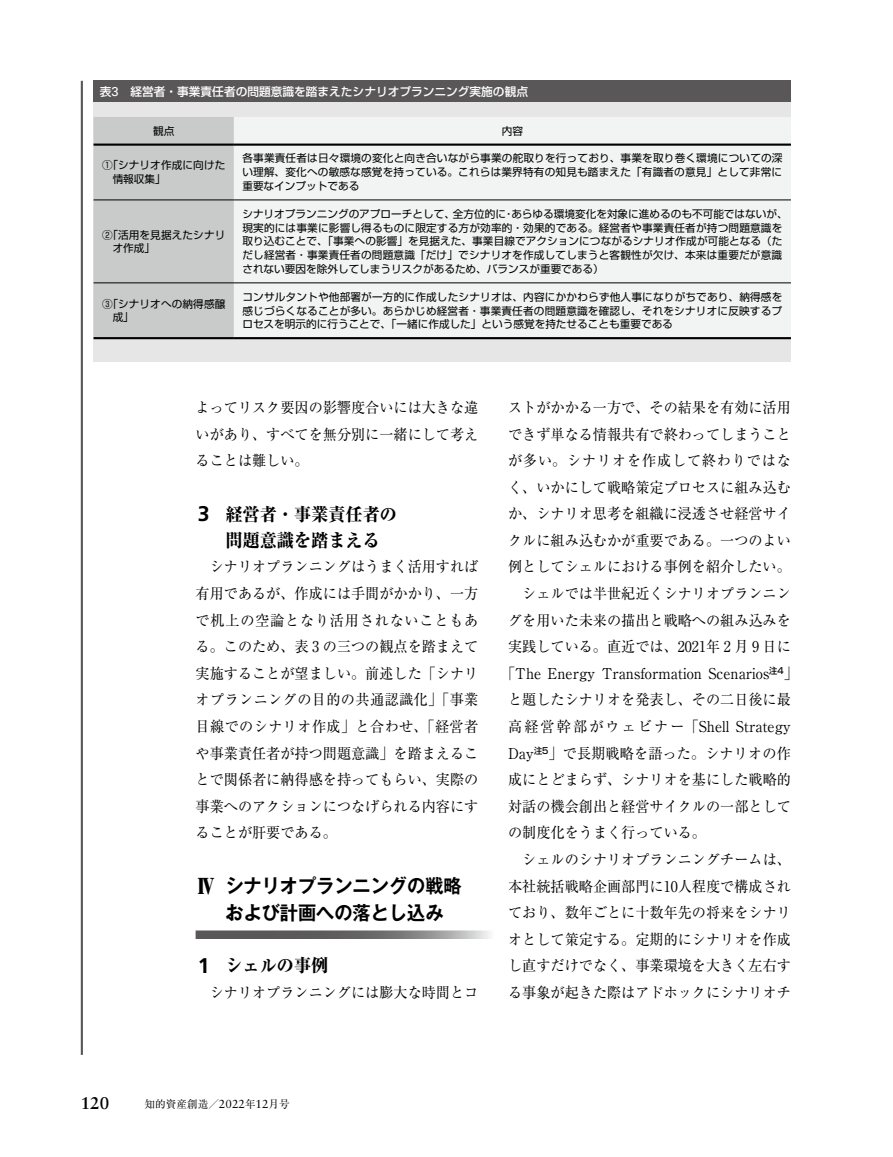
<style>
.page{position:relative;width:893px;height:1157px;background:#fff}
.page>*{position:absolute;margin:0;border:0;box-sizing:border-box;transform-origin:0 0}
.t1{font:700 19.2px/26.5px "Gothic MB101 Pr 6 N De";color:#000;scale:.95 1}
.t2{font:800 18px/26.5px "Ryumin Pr 6 N";color:#000;text-align:center;scale:.95 1}
.t3{font:700 16.95px "Sabon LT Std";color:#000}
.t4{font:14.85px/26.5px "Ryumin Pr 6 N";color:#000;text-align:justify;scale:.95 1}
.t5{font:14.85px "Ryumin Pr 6 N";letter-spacing:.06em;color:#000;scale:.95 1}
.t6{font:500 11.7px "Shin Go Pr 6 N";color:#fff}
.t7{font:10.65px/13.8px "Shin Go Pr 6 N";letter-spacing:.005em;color:#000}
.t8{font:10.65px "Ryumin Pr 6 N";color:#000}
.s1{font-family:"Univers LT Std";font-weight:400;font-size:12.9px}
.s2{font-family:"Frutiger LT Std";font-weight:700;font-size:21.3px}
.s3{font-family:"Ryumin Pr 6 N";font-weight:900;font-size:21.3px}
.s4{font-family:"Sabon LT Std";font-size:11.7px}
</style>
<div class="page">
<hr style="left:81px;top:81px;width:2px;height:973px;background:#595757">
<svg style="left:196px;top:930px;width:294px;height:9px;background:#7e7d7d"></svg>
<div style="left:94px;top:81px;width:697px;height:21px;background:#595757"></div>
<div style="left:94px;top:102px;width:697px;height:260px;background:#e6e6e6"></div>
<div style="left:94px;top:117px;width:140px;height:220px;background:#c9caca"></div>
<div style="left:234px;top:117px;width:557px;height:220px;background:#f2f3f3"></div>
<hr style="left:94px;top:200px;width:140px;height:1px;background:#000">
<hr style="left:234px;top:200px;width:557px;height:1px;background:#000">
<hr style="left:94px;top:283px;width:140px;height:1px;background:#000">
<hr style="left:234px;top:283px;width:557px;height:1px;background:#000">
<hr style="left:94px;top:144px;width:140px;height:2px;background:#000">
<hr style="left:234px;top:144px;width:557px;height:2px;background:#000">
<hr style="left:94px;top:337px;width:140px;height:2px;background:#000">
<hr style="left:234px;top:337px;width:557px;height:2px;background:#000">
<p class="t6" style="left:100px;top:82px;width:430px">表<span class="s1">3</span>　経営者・事業責任者の問題意識を踏まえたシナリオプランニング実施の観点</p>
<p class="t7" style="left:153px;top:123px;width:23px">観点</p>
<p class="t7" style="left:502px;top:123px;width:23px">内容</p>
<p class="t7" style="left:113px;top:158px;width:114px;text-indent:-11px">①「シナリオ作成に向けた情報収集」</p>
<p class="t7" style="left:242px;top:151px;width:542px;text-align:justify">各事業責任者は日々環境の変化と向き合いながら事業の舵取りを行っており、事業を取り巻く環境についての深い理解、変化への敏感な感覚を持っている。これらは業界特有の知見も踏まえた「有識者の意見」として非常に重要なインプットである</p>
<p class="t7" style="left:113px;top:227px;width:114px;text-indent:-11px">②「活用を見据えたシナリオ作成」</p>
<p class="t7" style="left:242px;top:206px;width:547px">シナリオプランニングのアプローチとして、全方位的に・あらゆる環境変化を対象に進めるのも不可能ではないが、現実的には事業に影響し得るものに限定する方が効率的・効果的である。経営者や事業責任者が持つ問題意識を取り込むことで、「事業への影響」を見据えた、事業目線でアクションにつながるシナリオ作成が可能となる（ただし経営者・事業責任者の問題意識「だけ」でシナリオを作成してしまうと客観性が欠け、本来は重要だが意識されない要因を除外してしまうリスクがあるため、バランスが重要である）</p>
<p class="t7" style="left:113px;top:296px;width:114px;text-indent:-11px">③「シナリオへの納得感醸成」</p>
<p class="t7" style="left:242px;top:289px;width:541px;text-align:justify">コンサルタントや他部署が一方的に作成したシナリオは、内容にかかわらず他人事になりがちであり、納得感を感じづらくなることが多い。あらかじめ経営者・事業責任者の問題意識を確認し、それをシナリオに反映するプロセスを明示的に行うことで、「一緒に作成した」という感覚を持たせることも重要である</p>
<p class="t4" style="left:196px;top:393px;width:299px">よってリスク要因の影響度合いには大きな違いがあり、すべてを無分別に一緒にして考えることは難しい。</p>
<p class="t2" style="left:198px;top:500px;width:211px"><span class="s2">3</span> 経営者・事業責任者の問題意識を踏まえる</p>
<p class="t4" style="left:196px;top:553px;width:299px;text-indent:14px">シナリオプランニングはうまく活用すれば有用であるが、作成には手間がかかり、一方で机上の空論となり活用されないこともある。このため、表 3 の三つの観点を踏まえて実施することが望ましい。前述した「シナリオプランニングの目的の共通認識化」「事業目線でのシナリオ作成」と合わせ、「経営者や事業責任者が持つ問題意識」を踏まえることで関係者に納得感を持ってもらい、実際の事業へのアクションにつなげられる内容にすることが肝要である。</p>
<p class="t1" style="left:225px;top:871px;width:250px;text-indent:-30px"><span class="s3">Ⅳ</span> シナリオプランニングの戦略および計画への落とし込み</p>
<p class="t2" style="left:198px;top:951px;width:139px"><span class="s2">1</span> シェルの事例</p>
<p class="t4" style="left:210px;top:978px;width:284px">シナリオプランニングには膨大な時間とコ</p>
<p class="t4" style="left:508px;top:393px;width:299px">ストがかかる一方で、その結果を有効に活用</p>
<p class="t4" style="left:508px;top:420px;width:299px">できず単なる情報共有で終わってしまうこと</p>
<p class="t5" style="left:508px;top:449px;width:299px">が多い。シナリオを作成して終わりではな</p>
<p class="t4" style="left:508px;top:473px;width:299px">く、いかにして戦略策定プロセスに組み込む</p>
<p class="t4" style="left:508px;top:499px;width:299px">か、シナリオ思考を組織に浸透させ経営サイ</p>
<p class="t4" style="left:508px;top:526px;width:299px">クルに組み込むかが重要である。一つのよい</p>
<p class="t4" style="left:508px;top:553px;width:299px">例としてシェルにおける事例を紹介したい。</p>
<p class="t4" style="left:522px;top:579px;width:284px">シェルでは半世紀近くシナリオプランニン</p>
<p class="t4" style="left:508px;top:606px;width:299px">グを用いた未来の描出と戦略への組み込みを</p>
<p class="t4" style="left:508px;top:632px;width:299px">実践している。直近では、2021年 2 月 9 日に</p>
<p class="t4" style="left:501px;top:659px;width:314px">「The Energy Transformation Scenarios<sup>注4</sup>」</p>
<p class="t4" style="left:508px;top:685px;width:299px">と題したシナリオを発表し、その二日後に最</p>
<p class="t4" style="left:508px;top:712px;width:299px">高経営幹部がウェビナー「Shell Strategy</p>
<p class="t4" style="left:508px;top:739px;width:299px">Day<sup>注5</sup>」で長期戦略を語った。シナリオの作</p>
<p class="t4" style="left:508px;top:765px;width:299px">成にとどまらず、シナリオを基にした戦略的</p>
<p class="t4" style="left:508px;top:792px;width:299px">対話の機会創出と経営サイクルの一部として</p>
<p class="t4" style="left:508px;top:818px;width:210px">の制度化をうまく行っている。</p>
<p class="t4" style="left:522px;top:845px;width:284px">シェルのシナリオプランニングチームは、</p>
<p class="t4" style="left:508px;top:872px;width:299px">本社統括戦略企画部門に10人程度で構成され</p>
<p class="t4" style="left:508px;top:898px;width:299px">ており、数年ごとに十数年先の将来をシナリ</p>
<p class="t4" style="left:508px;top:925px;width:299px">オとして策定する。定期的にシナリオを作成</p>
<p class="t4" style="left:508px;top:951px;width:299px">し直すだけでなく、事業環境を大きく左右す</p>
<p class="t4" style="left:508px;top:978px;width:299px">る事象が起きた際はアドホックにシナリオチ</p>
<p class="t3" style="left:81px;top:1093px;width:30px">120</p>
<p class="t8" style="left:145px;top:1095px;width:147px">知的資産創造／<span class="s4">2022</span>年<span class="s4">12</span>月号</p>
</div>
